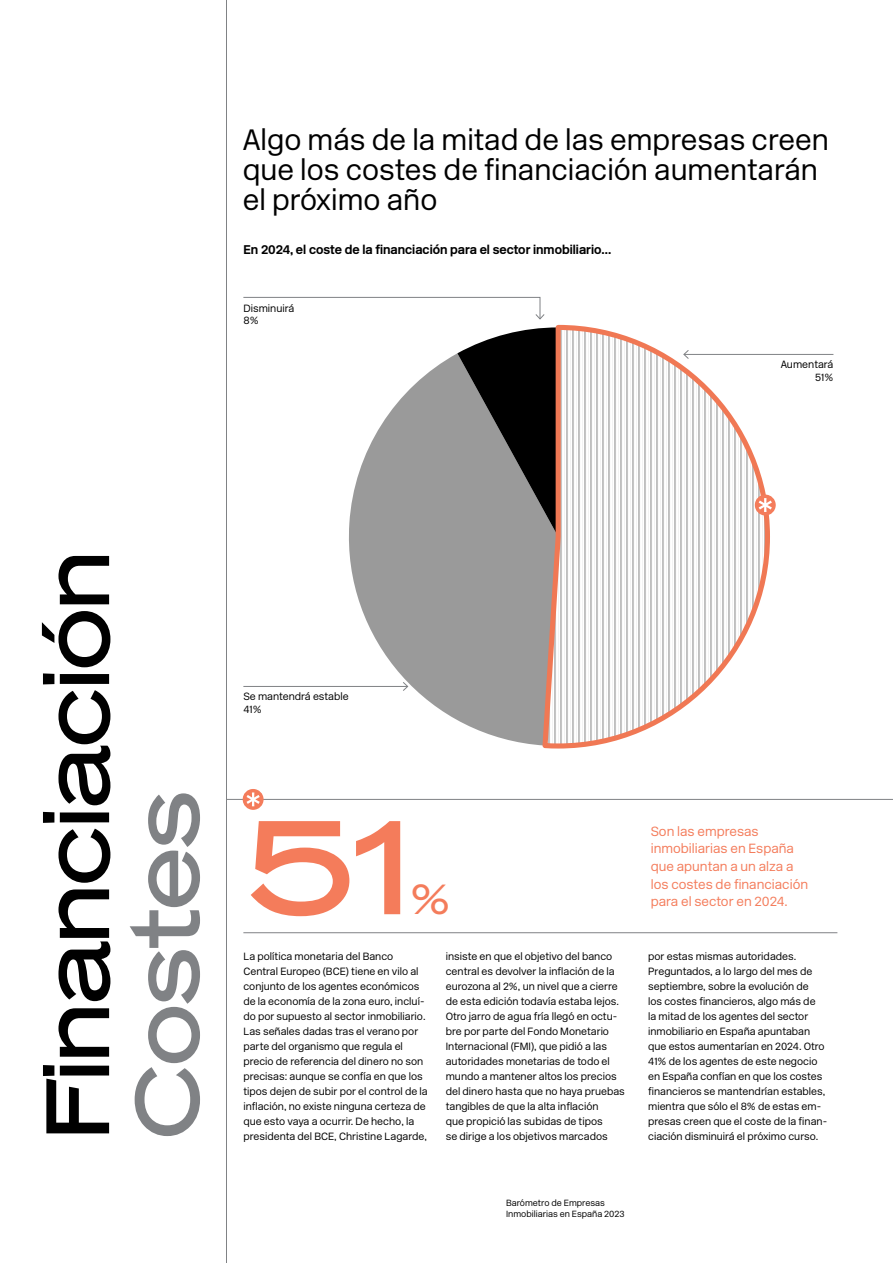
<style>
.page{position:relative;width:893px;height:1263px;background:#fff}
.page>*{position:absolute;margin:0;border:0;box-sizing:border-box;transform-origin:0 0}
.t1{font:133.05px "Mars Extended";color:#f47c5b}
.t2{font:89.55px "Mars Extended";letter-spacing:-.03em;color:#000}
.t3{font:89.55px "Mars Extended";letter-spacing:-.04em;color:#808285}
.t4{font:42px "Mars Extended";color:#f47c5b}
.t5{font:300 29.4px/30px "New Rail Alphabet";color:#000}
.t6{font:300 13.35px/17.5px "New Rail Alphabet";color:#f47c5b}
.t7{font:700 12.6px "New Rail Alphabet";color:#000}
.t8{font:300 10.5px/15px "New Rail Alphabet";color:#000}
.t9{font:300 9px/11.4px "New Rail Alphabet";color:#000}
</style>
<div class="page">
<hr style="left:243px;top:932px;width:594px;height:1px;background:#808285">
<hr style="left:226px;top:0;width:1px;height:1263px;background:#808285">
<hr style="left:226px;top:799px;width:667px;height:1px;background:#808285">
<div style="left:243px;top:790px;width:20px;height:19px;background:#f47c5b;border-radius:50%"></div>
<div style="left:243px;top:789px;width:21px;height:21px;border:1px solid #f47c5b;border-radius:50%"></div>
<svg style="left:247px;top:792px;width:13px;height:14px"></svg>
<svg style="left:349px;top:353px;width:191px;height:392px;fill:#9a9a9a"></svg>
<svg style="left:457px;top:328px;width:83px;height:209px;background:#5c5c5c"></svg>
<svg style="left:540px;top:324px;width:232px;height:425px"></svg>
<div style="left:755px;top:495px;width:20px;height:20px;background:#f47c5b;border-radius:50%"></div>
<div style="left:755px;top:495px;width:21px;height:20px;border:1px solid #f47c5b;border-radius:50%"></div>
<svg style="left:759px;top:498px;width:13px;height:14px"></svg>
<svg style="left:243px;top:297px;width:302px;height:22px"></svg>
<hr style="left:684px;top:354px;width:149px;height:1px;background:#808285">
<svg style="left:683px;top:350px;width:6px;height:9px"></svg>
<hr style="left:243px;top:686px;width:165px;height:1px;background:#808285">
<svg style="left:403px;top:682px;width:5px;height:9px"></svg>
<h3 class="t5" style="left:243px;top:124px;width:588px">Algo más de la mitad de las empresas creen que los costes de financiación aumentarán el próximo año</h3>
<p class="t7" style="left:243px;top:241px;width:369px">En 2024, el coste de la financiación para el sector inmobiliario...</p>
<p class="t8" style="left:243px;top:302px;width:52px;line-height:12.6px">Disminuirá<br>8%</p>
<p class="t8" style="left:781px;top:358px;width:54px;line-height:12.6px;text-align:right">Aumentará<br>51%</p>
<h2 class="t2" style="left:16px;top:1140px;width:591px;rotate:-90deg">Financiación</h2>
<h2 class="t3" style="left:106px;top:1140px;width:352px;rotate:-90deg">Costes</h2>
<p class="t8" style="left:243px;top:690px;width:107px;line-height:12.6px">Se mantendrá estable<br>41%</p>
<h1 class="t1" style="left:243px;top:776px;width:168px">51</h1>
<h3 class="t4" style="left:411px;top:870px;width:41px">%</h3>
<p class="t6" style="left:651px;top:822px;width:159px">Son las empresas inmobiliarias en España que apuntan a un alza a los costes de financiación para el sector en 2024.</p>
<p class="t8" style="left:243px;top:948px;width:186px">La política monetaria del Banco Central Europeo (BCE) tiene en vilo al conjunto de los agentes económicos de la economía de la zona euro, incluí&shy;do por supuesto al sector inmobiliario.<br>Las señales dadas tras el verano por parte del organismo que regula el precio de referencia del dinero no son precisas: aunque se confía en que los tipos dejen de subir por el control de la inflación, no existe ninguna certeza de que esto vaya a ocurrir. De hecho, la presidenta del BCE, Christine Lagarde,</p>
<p class="t8" style="left:446px;top:948px;width:181px">insiste en que el objetivo del banco central es devolver la inflación de la eurozona al 2%, un nivel que a cierre de esta edición todavía estaba lejos.<br>Otro jarro de agua fría llegó en octu&shy;bre por parte del Fondo Monetario Internacional (FMI), que pidió a las autoridades monetarias de todo el mundo a mantener altos los precios del dinero hasta que no haya pruebas tangibles de que la alta inflación<br>que propició las subidas de tipos<br>se dirige a los objetivos marcados</p>
<p class="t8" style="left:648px;top:948px;width:181px">por estas mismas autoridades.<br>Preguntados, a lo largo del mes de septiembre, sobre la evolución de<br>los costes financieros, algo más de<br>la mitad de los agentes del sector inmobiliario en España apuntaban que estos aumentarían en 2024. Otro 41% de los agentes de este negocio en España confían en que los costes financieros se mantendrían estables, mientra que sólo el 8% de estas em&shy;presas creen que el coste de la finan&shy;ciación disminuirá el próximo curso.</p>
<p class="t9" style="left:506px;top:1196px;width:120px">Barómetro de Empresas<br>Inmobiliarias en España 2023</p>
</div>
